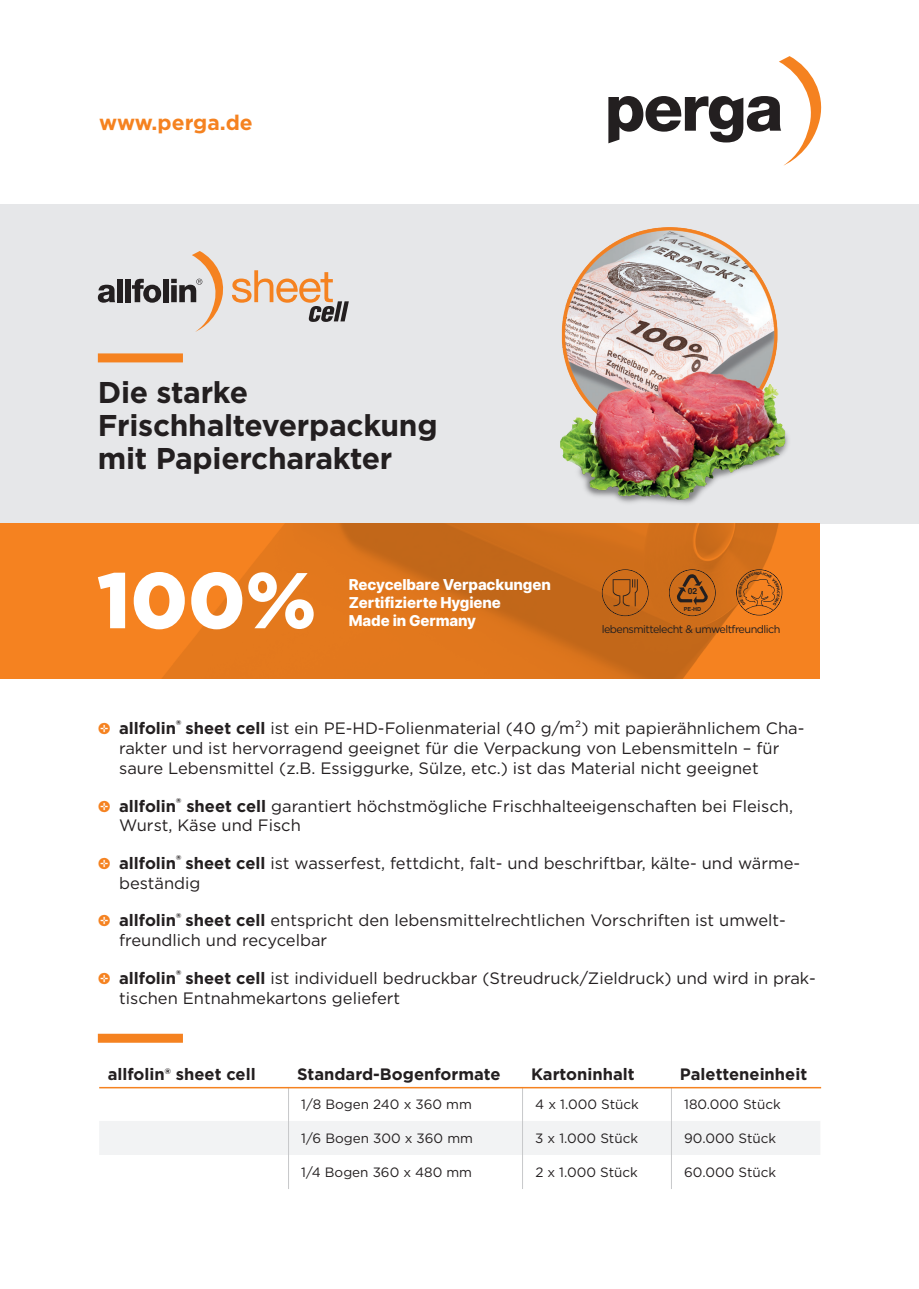
<style>
.page{position:relative;width:919px;height:1289px;background:#fff}
.page>*{position:absolute;margin:0;border:0;box-sizing:border-box;transform-origin:0 0}
.t1{font:700 30px/33px "Gotham";letter-spacing:-.01em;color:#231f20}
.t2{font:700 21px "Gotham";color:#f58220}
.t3{font:16.5px/20.2px "Gotham";color:#231f20}
.t4{font:700 16.5px "Gotham";color:#231f20}
.t5{font:800 15px/18px "Inter";letter-spacing:-.01em;color:#fff}
.t6{font:13.5px "Gotham";color:#231f20}
.t7{font:10.8px "Gotham";letter-spacing:-.05em;color:#231f20}
.t8{font:700 8.55px "Helvetica";color:#231f20}
.t9{font:700 5.55px "Helvetica";color:#231f20}
.s1{font-family:"Klavika Arrows";font-weight:500;color:#f58220}
.s2{font-weight:700}
</style>
<div class="page">
<div style="left:0;top:204px;width:918px;height:319px;background:#e6e7e9"></div>
<img style="left:0;top:523px;width:819px;height:155px">
<img style="left:560px;top:227px;width:228px;height:277px">
<svg style="left:669px;top:569px;width:46px;height:47px;background:#b05f1b"></svg>
<svg style="left:602px;top:569px;width:46px;height:47px;background:#ba641a"></svg>
<svg style="left:99px;top:1088px;width:721px;height:67px"></svg>
<div style="left:99px;top:1120px;width:721px;height:34px;background:#f2f3f4"></div>
<hr style="left:288px;top:1086px;width:1px;height:34px;background:#c7c8ca">
<hr style="left:522px;top:1086px;width:1px;height:34px;background:#c7c8ca">
<hr style="left:288px;top:1120px;width:1px;height:34px;background:#c7c8ca">
<hr style="left:288px;top:1154px;width:1px;height:34px;background:#c7c8ca">
<hr style="left:671px;top:1086px;width:1px;height:34px;background:#c7c8ca">
<hr style="left:522px;top:1120px;width:1px;height:34px;background:#c7c8ca">
<hr style="left:671px;top:1120px;width:1px;height:34px;background:#c7c8ca">
<hr style="left:522px;top:1154px;width:1px;height:34px;background:#c7c8ca">
<hr style="left:671px;top:1154px;width:1px;height:34px;background:#c7c8ca">
<hr style="left:99px;top:1086px;width:722px;height:2px;background:#f58220">
<svg style="left:98px;top:572px;width:215px;height:57px"></svg>
<svg style="left:608px;top:56px;width:213px;height:109px"></svg>
<div style="left:98px;top:353px;width:85px;height:9px;background:#f58220"></div>
<svg style="left:98px;top:285px;width:17px;height:18px"></svg>
<div style="left:117px;top:279px;width:6px;height:23px;background:#231f20"></div>
<div style="left:125px;top:279px;width:6px;height:23px;background:#231f20"></div>
<svg style="left:132px;top:279px;width:29px;height:24px"></svg>
<div style="left:163px;top:279px;width:5px;height:23px;background:#231f20"></div>
<svg style="left:171px;top:251px;width:53px;height:81px"></svg>
<svg style="left:232px;top:270px;width:117px;height:52px"></svg>
<div style="left:98px;top:1033px;width:85px;height:9px;background:#f58220"></div>
<svg style="left:736px;top:569px;width:46px;height:46px;background:#d9741e"></svg>
<p class="t2" style="left:99px;top:108px;width:155px">www.perga.de</p>
<h1 class="t1" style="left:98px;top:376px;width:341px">Die starke<br>Frischhalteverpackung mit Papiercharakter</h1>
<p class="t5" style="left:349px;top:576px;width:203px">Recycelbare Verpackungen</p>
<p class="t8" style="left:687px;top:585px;width:11px">02</p>
<p class="t5" style="left:349px;top:594px;width:153px">Zertifizierte Hygiene<br>Made in Germany</p>
<p class="t9" style="left:684px;top:605px;width:19px">PE-HD</p>
<p class="t7" style="left:601px;top:622px;width:180px">lebensmittelecht &amp; umweltfreundlich</p>
<p class="t3" style="left:119px;top:717px;width:686px;text-indent:-21px"><span class="s1">$</span> <span class="s2">allfolin</span><sup>®</sup> <span class="s2">sheet cell</span> ist ein PE-HD-Folienmaterial (40 g/m²) mit papierähnlichem Cha&shy;rakter und ist hervorragend geeignet für die Verpackung von Lebensmitteln – für saure Lebensmittel (z.B. Essiggurke, Sülze, etc.) ist das Material nicht geeignet</p>
<p class="t3" style="left:119px;top:795px;width:675px;line-height:19.5px;text-indent:-21px"><span class="s1">$</span> <span class="s2">allfolin</span><sup>®</sup> <span class="s2">sheet cell</span> garantiert höchstmögliche Frischhalteeigenschaften bei Fleisch,<br>Wurst, Käse und Fisch</p>
<p class="t3" style="left:119px;top:852px;width:682px;text-indent:-21px"><span class="s1">$</span> <span class="s2">allfolin</span><sup>®</sup> <span class="s2">sheet cell</span> ist wasserfest, fettdicht, falt- und beschriftbar, kälte- und wärme&shy;beständig</p>
<p class="t3" style="left:119px;top:909px;width:668px;text-indent:-21px"><span class="s1">$</span> <span class="s2">allfolin</span><sup>®</sup> <span class="s2">sheet cell</span> entspricht den lebensmittelrechtlichen Vorschriften ist umwelt&shy;freundlich und recycelbar</p>
<p class="t3" style="left:119px;top:967px;width:698px;text-indent:-21px"><span class="s1">$</span> <span class="s2">allfolin</span><sup>®</sup> <span class="s2">sheet cell</span> ist individuell bedruckbar (Streudruck/Zieldruck) und wird in prak&shy;tischen Entnahmekartons geliefert</p>
<p class="t4" style="left:108px;top:1062px;width:149px">allfolin® sheet cell</p>
<p class="t4" style="left:297px;top:1062px;width:205px">Standard-Bogenformate</p>
<p class="t4" style="left:531px;top:1062px;width:105px">Kartoninhalt</p>
<p class="t4" style="left:680px;top:1062px;width:129px">Paletteneinheit</p>
<p class="t6" style="left:301px;top:1095px;width:172px">1/8 Bogen 240 x 360 mm</p>
<p class="t6" style="left:535px;top:1095px;width:105px">4 x 1.000 Stück</p>
<p class="t6" style="left:684px;top:1095px;width:98px">180.000 Stück</p>
<p class="t6" style="left:301px;top:1129px;width:173px">1/6 Bogen 300 x 360 mm</p>
<p class="t6" style="left:535px;top:1129px;width:104px">3 x 1.000 Stück</p>
<p class="t6" style="left:684px;top:1129px;width:93px">90.000 Stück</p>
<p class="t6" style="left:301px;top:1163px;width:172px">1/4 Bogen 360 x 480 mm</p>
<p class="t6" style="left:535px;top:1163px;width:104px">2 x 1.000 Stück</p>
<p class="t6" style="left:684px;top:1163px;width:93px">60.000 Stück</p>
</div>
